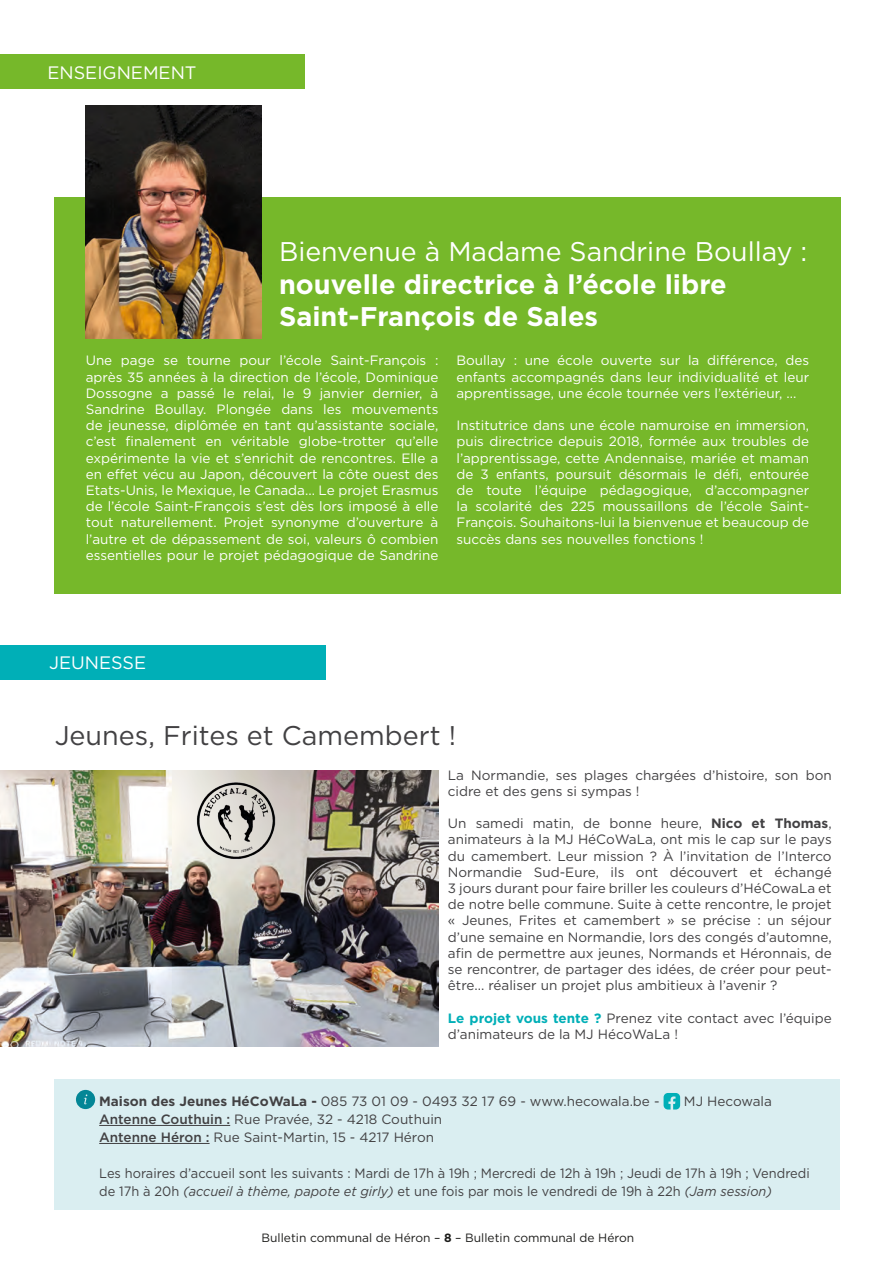
<style>
.page{position:relative;width:895px;height:1265px;background:#fff}
.page>*{position:absolute;margin:0;border:0;box-sizing:border-box;transform-origin:0 0}
.titre{font:700 27px/32.4px "Gotham";color:#fff}
.titre-2{font:27px "Gotham";color:#424143}
.t1{font:18px "Gotham";color:#fff}
.texte_courant{font:13.5px/16.2px "Gotham";color:#fff;text-align:justify}
.texte_courant-2{font:13.5px/16.2px "Gotham";color:#424143}
.texte_négatif{font:13.5px/18px "Gotham";color:#424143;scale:.95 1}
.texte_négatif-2{font:13.5px/18px "Gotham";color:#424143}
.t2{font:12px "Gotham";color:#1d1d1b}
.s1{font-weight:400}
.s2{font-weight:700}
.s3{font-weight:700;color:#00afb7}
.s4{font-weight:500}
.s5{font-style:italic}
</style>
<div class="page">
<div style="left:0;top:55px;width:304px;height:34px;background:#76b82a"></div>
<div style="left:55px;top:197px;width:785px;height:397px;background:#76b82a"></div>
<img style="left:86px;top:105px;width:175px;height:234px">
<div style="left:0;top:645px;width:325px;height:34px;background:#00afb7"></div>
<img style="left:0;top:771px;width:438px;height:276px">
<img style="left:196px;top:781px;width:79px;height:79px">
<div style="left:55px;top:1079px;width:785px;height:130px;background:#daeef1"></div>
<hr style="left:99px;top:1125px;width:131px;height:1px;background:#424143">
<hr style="left:99px;top:1143px;width:110px;height:1px;background:#424143">
<svg style="left:76px;top:1090px;width:19px;height:19px"></svg>
<svg style="left:663px;top:1093px;width:17px;height:16px"></svg>
<p class="t1" style="left:47px;top:61px;width:151px">ENSEIGNEMENT</p>
<p class="titre" style="left:279px;top:235px;width:529px"><span class="s1">Bienvenue à Madame Sandrine Boullay : </span>nouvelle directrice à l’école libre<br>Saint-François de Sales</p>
<p class="texte_courant" style="left:86px;top:352px;width:354px">Une page se tourne pour l’école Saint-François : après 35 années à la direction de l’école, Dominique Dossogne a passé le relai, le 9 janvier dernier, à Sandrine Boullay. Plongée dans les mouvements de jeunesse, diplômée en tant qu’assistante sociale, c’est finalement en véritable globe-trotter qu’elle expérimente la vie et s’enrichit de rencontres. Elle a en effet vécu au Japon, découvert la côte ouest des Etats-Unis, le Mexique, le Canada... Le projet Erasmus de l’école Saint-François s’est dès lors imposé à elle tout naturellement. Projet synonyme d’ouverture à l’autre et de dépassement de soi, valeurs ô combien essentielles pour le projet pédagogique de Sandrine</p>
<p class="texte_courant" style="left:456px;top:352px;width:354px">Boullay : une école ouverte sur la différence, des enfants accompagnés dans leur individualité et leur apprentissage, une école tournée vers l’extérieur, ...</p>
<p class="texte_courant" style="left:456px;top:417px;width:354px">Institutrice dans une école namuroise en immersion, puis directrice depuis 2018, formée aux troubles de l’apprentissage, cette Andennaise, mariée et maman de 3 enfants, poursuit désormais le défi, entourée de toute l’équipe pédagogique, d’accompagner la scolarité des 225 moussaillons de l’école Saint-François. Souhaitons-lui la bienvenue et beaucoup de succès dans ses nouvelles fonctions !</p>
<p class="t1" style="left:49px;top:651px;width:98px">JEUNESSE</p>
<p class="titre-2" style="left:55px;top:718px;width:403px">Jeunes, Frites et Camembert !</p>
<p class="texte_courant-2" style="left:448px;top:766px;width:385px">La Normandie, ses plages chargées d’histoire, son bon cidre et des gens si sympas !</p>
<p class="texte_courant-2" style="left:448px;top:815px;width:385px;text-align:justify">Un samedi matin, de bonne heure, <span class="s2">Nico et Thomas</span>, animateurs à la MJ HéCoWaLa, ont mis le cap sur le pays du camembert. Leur mission ? À l’invitation de l’Interco Normandie Sud-Eure, ils ont découvert et échangé 3 jours durant pour faire briller les couleurs d’HéCowaLa et de notre belle commune. Suite à cette rencontre, le projet « Jeunes, Frites et camembert » se précise : un séjour d’une semaine en Normandie, lors des congés d’automne, afin de permettre aux jeunes, Normands et Héronnais, de se rencontrer, de partager des idées, de créer pour peut&shy;être... réaliser un projet plus ambitieux à l’avenir ?</p>
<p class="texte_courant-2" style="left:448px;top:1009px;width:385px"><span class="s3">Le projet vous tente ?</span> Prenez vite contact avec l’équipe d’animateurs de la MJ HécoWaLa !</p>
<p class="texte_négatif-2" style="left:99px;top:1092px;width:561px"><span class="s2">Maison des Jeunes HéCoWaLa -</span> 085 73 01 09 - 0493 32 17 69 - www.hecowala.be -</p>
<p class="texte_négatif-2" style="left:683px;top:1092px;width:89px">MJ Hecowala</p>
<p class="texte_négatif-2" style="left:99px;top:1110px;width:344px"><span class="s4">Antenne Couthuin :</span> Rue Pravée, 32 - 4218 Couthuin<br><span class="s4">Antenne Héron :</span> Rue Saint-Martin, 15 - 4217 Héron</p>
<p class="texte_négatif" style="left:99px;top:1164px;width:749px">Les horaires d’accueil sont les suivants : Mardi de 17h à 19h ; Mercredi de 12h à 19h ; Jeudi de 17h à 19h ; Vendredi de 17h à 20h <span class="s5">(accueil à thème, papote et girly)</span> et une fois par mois le vendredi de 19h à 22h <span class="s5">(Jam session)</span></p>
<p class="t2" style="left:261px;top:1229px;width:374px">Bulletin communal de Héron – <span class="s2">8</span> – Bulletin communal de Héron</p>
</div>
